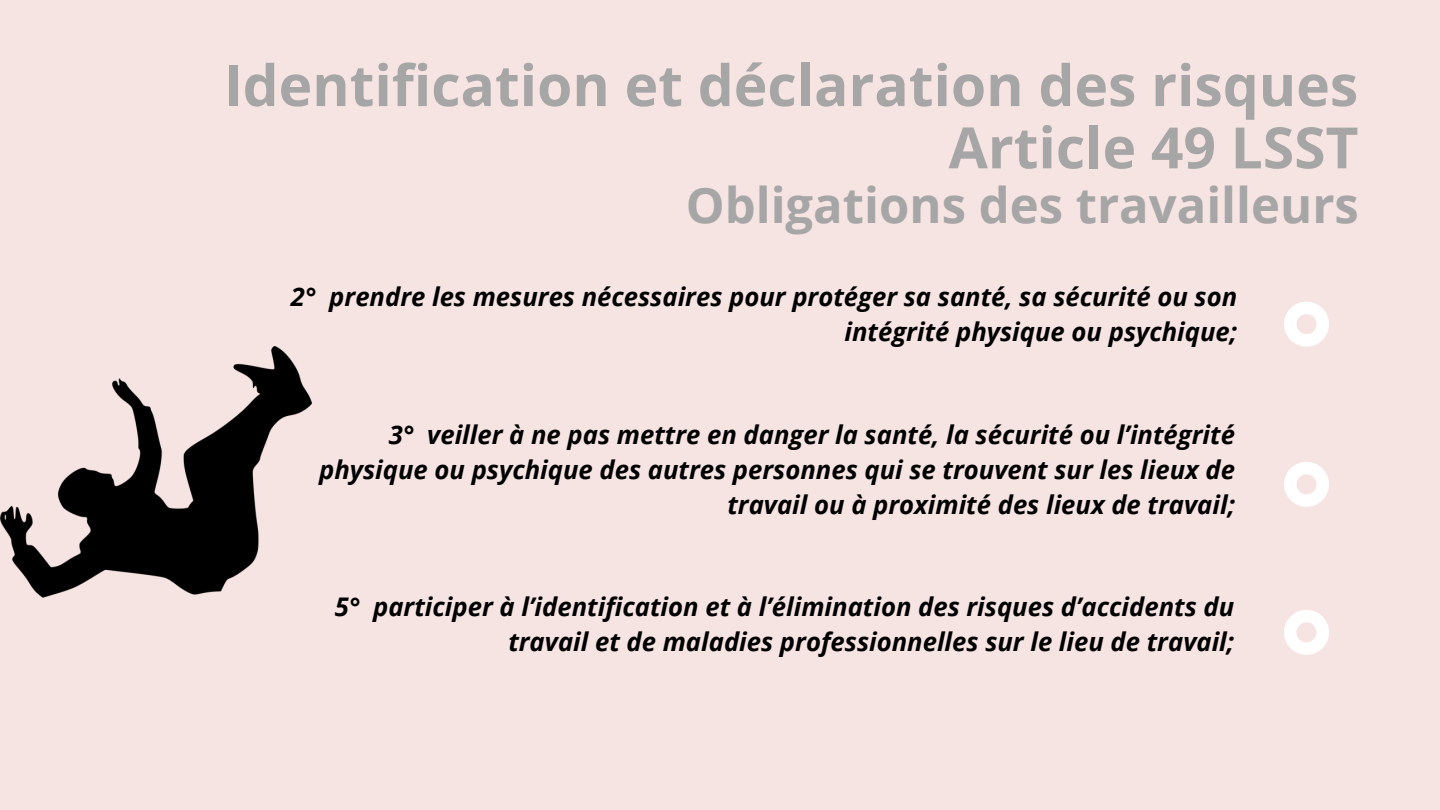
<style>
.page{position:relative;width:1440px;height:810px;background:#f6e4e3}
.page>*{position:absolute;margin:0;border:0;box-sizing:border-box;transform-origin:0 0}
.t1{font:700 57px/62.2px "Open Sans";color:#a6a6a6;text-align:right}
.t2{font:700 49px "Open Sans";color:#a6a6a6}
.t3{font:italic 700 25.7px/35.2px "Open Sans";color:#000;text-align:right}
</style>
<div class="page">
<svg style="left:1284px;top:302px;width:45px;height:45px"></svg>
<svg style="left:1284px;top:462px;width:45px;height:45px"></svg>
<svg style="left:1284px;top:610px;width:45px;height:45px"></svg>
<img style="left:0;top:347px;width:311px;height:250px">
<h1 class="t1" style="left:224px;top:53px;width:1136px">Identification et déclaration des risques<br>Article 49 LSST</h1>
<h1 class="t2" style="left:686px;top:171px;width:675px">Obligations des travailleurs</h1>
<p class="t3" style="left:291px;top:279px;width:948px">2° prendre les mesures nécessaires pour protéger sa santé, sa sécurité ou son intégrité physique ou psychique;</p>
<p class="t3" style="left:319px;top:416px;width:917px">3° veiller à ne pas mettre en danger la santé, la sécurité ou l’intégrité physique ou psychique des autres personnes qui se trouvent sur les lieux de travail ou à proximité des lieux de travail;</p>
<p class="t3" style="left:335px;top:588px;width:901px">5° participer à l’identification et à l’élimination des risques d’accidents du travail et de maladies professionnelles sur le lieu de travail;</p>
</div>
